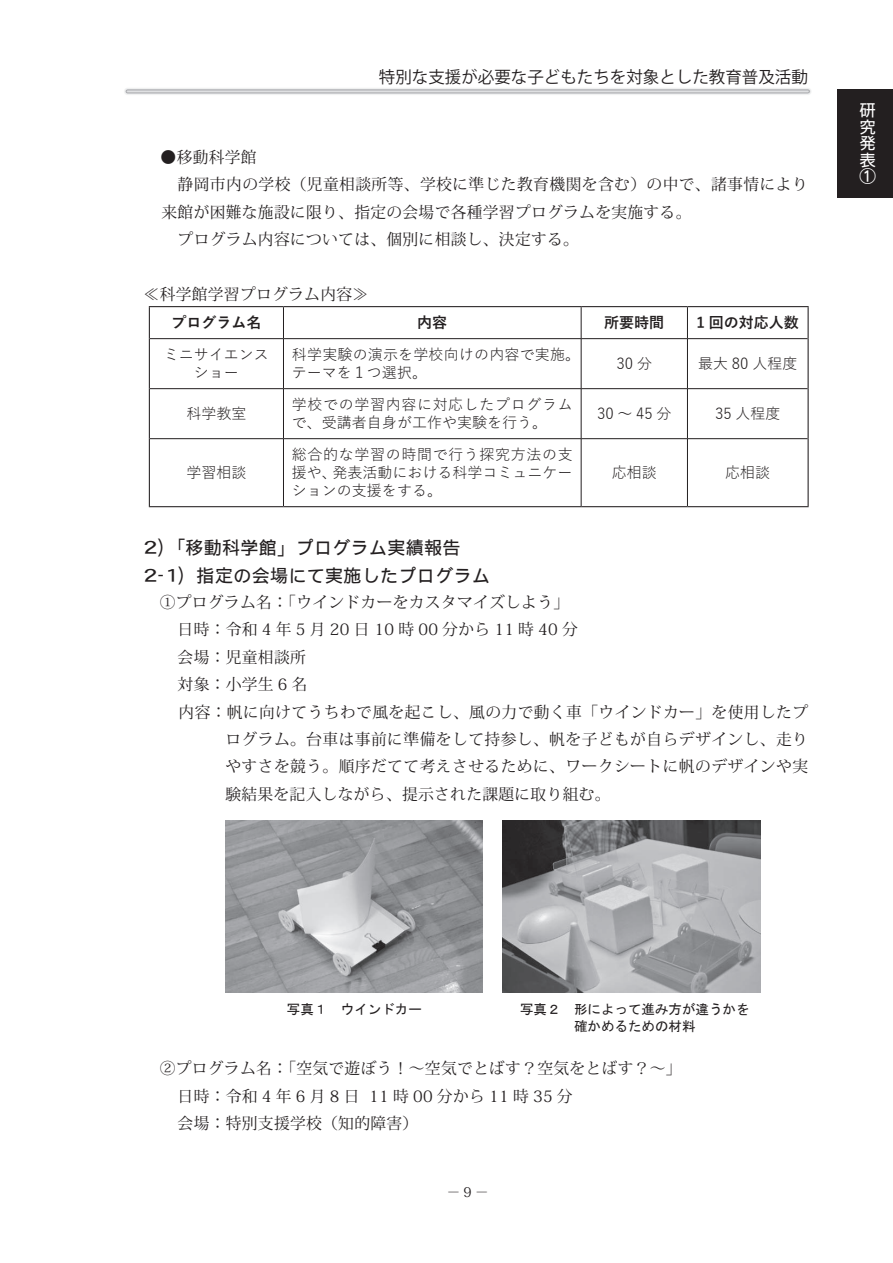
<style>
.page{position:relative;width:893px;height:1263px;background:#fff}
.page>*{position:absolute;margin:0;border:0;box-sizing:border-box;transform-origin:0 0}
.t1{font:18px/27.5px "DF Gothic P W5 WINP RKSJ H";letter-spacing:.02em;color:#231f20}
.t2{font:16.5px "Koz Go Pro";color:#231f20}
.t3{font:16.5px/16.5px "DF Gothic P W5 WINP RKSJ H";color:#fff;text-align:justify}
.t4{font:15.75px/27.5px "Koz Min Pro";letter-spacing:.02em;color:#231f20}
.t5{font:15.75px "Koz Min Pro";letter-spacing:.27em;color:#231f20}
.t6{font:15px/18px "Yu Gothic";color:#231f20;text-align:center}
.t7{font:15px/18px "Yu Gothic";letter-spacing:.04em;color:#231f20}
.t8{font:700 15px "Yu Gothic";color:#231f20}
.t9{font:13.5px/16.5px "MS Gothic";color:#231f20;text-align:center}
.t10{font:13.5px "Koz Min Pro";color:#231f20}
.s1{font-family:"DFHS Gothic J W5 WINP RKSJ H"}
</style>
<div class="page">
<svg style="left:124px;top:88px;width:687px;height:7px"></svg>
<svg style="left:125px;top:89px;width:685px;height:5px"></svg>
<hr style="left:128px;top:90px;width:680px;height:3px;background:#babbbe">
<hr style="left:128px;top:90px;width:680px;height:2px;background:#cdced0">
<hr style="left:128px;top:91px;width:680px;height:1px;background:#e1e2e4">
<div style="left:838px;top:89px;width:55px;height:109px;background:#231f20"></div>
<hr style="left:149px;top:306px;width:134px;height:1px;background:#231f20">
<hr style="left:149px;top:307px;width:1px;height:32px;background:#231f20">
<hr style="left:283px;top:306px;width:298px;height:1px;background:#231f20">
<hr style="left:581px;top:306px;width:106px;height:1px;background:#231f20">
<hr style="left:687px;top:306px;width:122px;height:1px;background:#231f20">
<hr style="left:808px;top:307px;width:1px;height:32px;background:#231f20">
<hr style="left:149px;top:339px;width:1px;height:50px;background:#231f20">
<hr style="left:808px;top:339px;width:1px;height:50px;background:#231f20">
<hr style="left:149px;top:389px;width:1px;height:50px;background:#231f20">
<hr style="left:808px;top:389px;width:1px;height:50px;background:#231f20">
<hr style="left:149px;top:439px;width:1px;height:67px;background:#231f20">
<hr style="left:808px;top:439px;width:1px;height:67px;background:#231f20">
<hr style="left:149px;top:506px;width:134px;height:1px;background:#231f20">
<hr style="left:283px;top:506px;width:298px;height:1px;background:#231f20">
<hr style="left:581px;top:506px;width:106px;height:1px;background:#231f20">
<hr style="left:687px;top:506px;width:122px;height:1px;background:#231f20">
<hr style="left:283px;top:307px;width:1px;height:31px;background:#231f20">
<hr style="left:581px;top:307px;width:1px;height:31px;background:#231f20">
<hr style="left:687px;top:307px;width:1px;height:31px;background:#231f20">
<hr style="left:150px;top:338px;width:133px;height:1px;background:#231f20">
<hr style="left:283px;top:338px;width:298px;height:1px;background:#231f20">
<hr style="left:283px;top:339px;width:1px;height:49px;background:#231f20">
<hr style="left:581px;top:338px;width:106px;height:1px;background:#231f20">
<hr style="left:581px;top:339px;width:1px;height:49px;background:#231f20">
<hr style="left:687px;top:338px;width:121px;height:1px;background:#231f20">
<hr style="left:687px;top:339px;width:1px;height:49px;background:#231f20">
<hr style="left:150px;top:388px;width:133px;height:1px;background:#231f20">
<hr style="left:283px;top:388px;width:298px;height:1px;background:#231f20">
<hr style="left:283px;top:389px;width:1px;height:49px;background:#231f20">
<hr style="left:581px;top:388px;width:106px;height:1px;background:#231f20">
<hr style="left:581px;top:389px;width:1px;height:49px;background:#231f20">
<hr style="left:687px;top:388px;width:121px;height:1px;background:#231f20">
<hr style="left:687px;top:389px;width:1px;height:49px;background:#231f20">
<hr style="left:150px;top:438px;width:133px;height:1px;background:#231f20">
<hr style="left:283px;top:438px;width:298px;height:1px;background:#231f20">
<hr style="left:283px;top:439px;width:1px;height:67px;background:#231f20">
<hr style="left:581px;top:438px;width:106px;height:1px;background:#231f20">
<hr style="left:581px;top:439px;width:1px;height:67px;background:#231f20">
<hr style="left:687px;top:438px;width:121px;height:1px;background:#231f20">
<hr style="left:687px;top:439px;width:1px;height:67px;background:#231f20">
<img style="left:503px;top:821px;width:257px;height:171px">
<img style="left:226px;top:821px;width:257px;height:171px">
<p class="t2" style="left:379px;top:66px;width:430px">特別な支援が必要な子どもたちを対象とした教育普及活動</p>
<p class="t4" style="left:161px;top:143px;width:98px">●移動科学館</p>
<p class="t4" style="left:178px;top:170px;width:632px">静岡市内の学校（児童相談所等、学校に準じた教育機関を含む）の中で、諸事情により</p>
<p class="t4" style="left:162px;top:198px;width:531px">来館が困難な施設に限り、指定の会場で各種学習プログラムを実施する。</p>
<p class="t4" style="left:178px;top:225px;width:403px">プログラム内容については、個別に相談し、決定する。</p>
<p class="t4" style="left:144px;top:280px;width:226px">≪科学館学習プログラム内容≫</p>
<p class="t8" style="left:171px;top:314px;width:91px">プログラム名</p>
<p class="t8" style="left:417px;top:314px;width:31px">内容</p>
<p class="t8" style="left:604px;top:314px;width:61px">所要時間</p>
<p class="t8" style="left:697px;top:314px;width:104px">1 回の対応人数</p>
<p class="t6" style="left:164px;top:344px;width:106px">ミニサイエンスショー</p>
<p class="t6" style="left:292px;top:344px;width:290px;text-align:left">科学実験の演示を学校向けの内容で実施。テーマを１つ選択。</p>
<p class="t6" style="left:617px;top:353px;width:37px">30 分</p>
<p class="t6" style="left:698px;top:353px;width:101px">最大 80 人程度</p>
<p class="t6" style="left:186px;top:403px;width:61px">科学教室</p>
<p class="t7" style="left:292px;top:394px;width:282px">学校での学習内容に対応したプログラムで、受講者自身が工作や実験を行う。</p>
<p class="t6" style="left:597px;top:403px;width:76px">30～45分</p>
<p class="t6" style="left:715px;top:403px;width:67px">35 人程度</p>
<p class="t6" style="left:186px;top:462px;width:61px">学習相談</p>
<p class="t6" style="left:292px;top:444px;width:282px;text-align:justify">総合的な学習の時間で行う探究方法の支援や、発表活動における科学コミュニケーションの支援をする。</p>
<p class="t6" style="left:612px;top:462px;width:46px">応相談</p>
<p class="t6" style="left:725px;top:462px;width:46px">応相談</p>
<p class="t1" style="left:144px;top:534px;width:348px"><span class="s1">2</span>）「移動科学館」プログラム実績報告<br><span class="s1">2</span>-<span class="s1">1</span>）指定の会場にて実施したプログラム</p>
<p class="t4" style="left:160px;top:588px;width:411px">①プログラム名：「ウインドカーをカスタマイズしよう」</p>
<p class="t5" style="left:178px;top:618px;width:402px">日時：令和4年5月20日 10時00分から11時40分</p>
<p class="t4" style="left:178px;top:642px;width:130px">会場：児童相談所</p>
<p class="t4" style="left:178px;top:670px;width:132px">対象：小学生 6 名</p>
<p class="t4" style="left:179px;top:697px;width:631px">内容：帆に向けてうちわで風を起こし、風の力で動く車「ウインドカー」を使用したプ</p>
<p class="t4" style="left:225px;top:725px;width:584px">ログラム。台車は事前に準備をして持参し、帆を子どもが自らデザインし、走り</p>
<p class="t4" style="left:225px;top:752px;width:584px">やすさを競う。順序だてて考えさせるために、ワークシートに帆のデザインや実</p>
<p class="t4" style="left:225px;top:780px;width:387px">験結果を記入しながら、提示された課題に取り組む。</p>
<p class="t3" style="left:859px;top:102px;width:18px">研究発表①</p>
<p class="t9" style="left:287px;top:1001px;width:137px">写真１　ウインドカー</p>
<p class="t9" style="left:520px;top:1001px;width:231px">写真２　形によって進み方が違うかを確かめるための材料</p>
<p class="t4" style="left:178px;top:1054px;width:505px;text-indent:-18px">②プログラム名：「空気で遊ぼう！～空気でとばす？空気をとばす？～」日時：令和4年6月8日 11時00分から11時35分<br>会場：特別支援学校（知的障害）</p>
<p class="t10" style="left:447px;top:1182px;width:44px">－9－</p>
</div>
